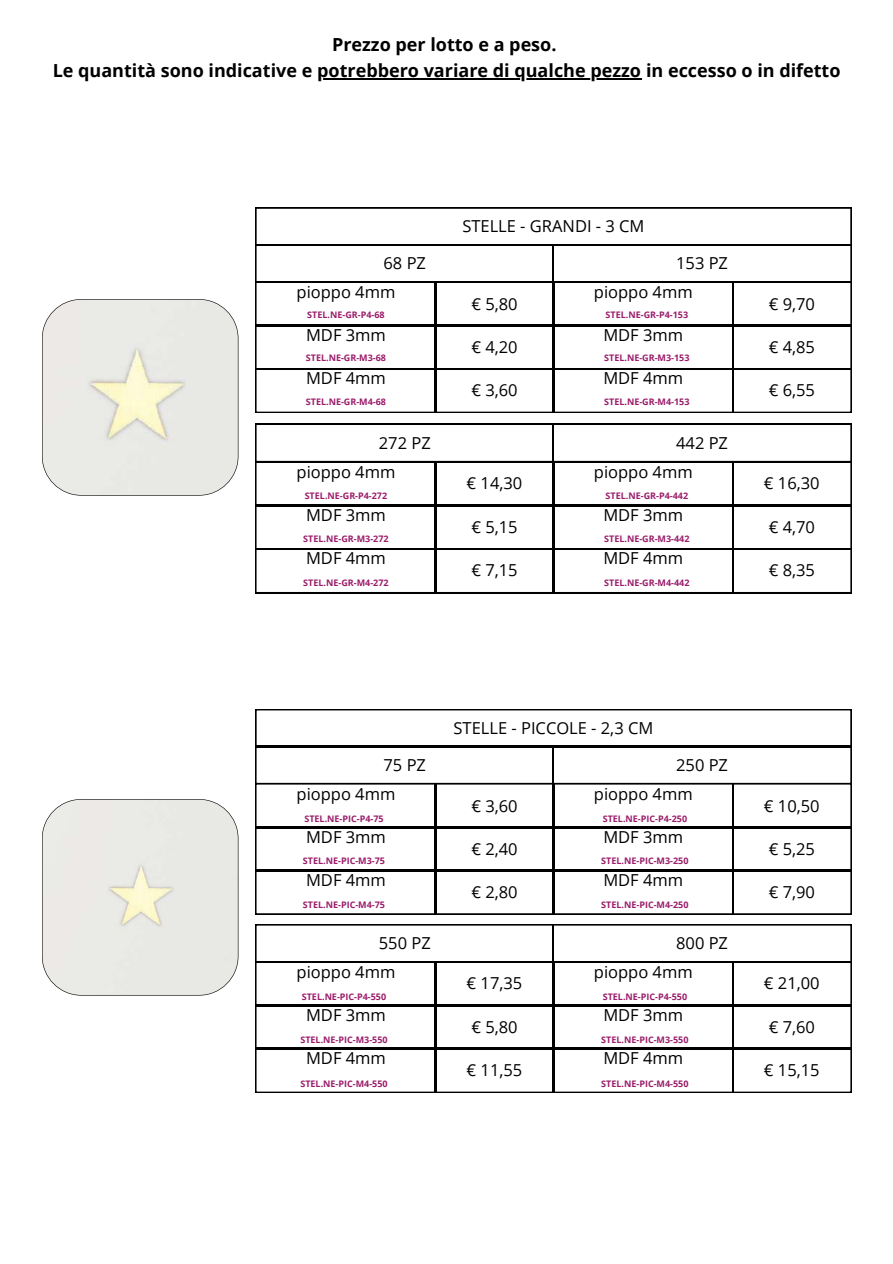
<style>
.page{position:relative;width:893px;height:1264px;background:#fff}
.page>*{position:absolute;margin:0;border:0;box-sizing:border-box;transform-origin:0 0}
.t1{font:700 18px/25.8px "Open Sans";color:#000;text-align:center}
.t2{font:16.5px "Open Sans";color:#000}
.t3{font:700 9px "Open Sans";color:#9a1c6a}
</style>
<div class="page">
<svg style="left:255px;top:924px;width:596px;height:168px"></svg>
<svg style="left:255px;top:709px;width:596px;height:205px"></svg>
<svg style="left:255px;top:424px;width:596px;height:169px"></svg>
<svg style="left:255px;top:208px;width:596px;height:205px"></svg>
<hr style="left:317px;top:78px;width:324px;height:1px;background:#000">
<svg style="left:42px;top:299px;width:196px;height:196px;background:#e8e8e1"></svg>
<svg style="left:42px;top:799px;width:196px;height:196px;background:#e8e8e3"></svg>
<h1 class="t1" style="left:53px;top:31px;width:789px">Prezzo per lotto e a peso.<br>Le quantità sono indicative e potrebbero variare di qualche pezzo in eccesso o in difetto</h1>
<h2 class="t2" style="left:462px;top:215px;width:184px">STELLE - GRANDI - 3 CM</h2>
<h2 class="t2" style="left:383px;top:251px;width:44px">68 PZ</h2>
<h2 class="t2" style="left:676px;top:251px;width:53px">153 PZ</h2>
<h2 class="t2" style="left:296px;top:280px;width:100px">pioppo 4mm</h2>
<p class="t3" style="left:307px;top:309px;width:79px">STEL.NE-GR-P4-68</p>
<p class="t3" style="left:306px;top:352px;width:82px">STEL.NE-GR-M3-68</p>
<p class="t3" style="left:306px;top:395px;width:82px">STEL.NE-GR-M4-68</p>
<h2 class="t2" style="left:306px;top:323px;width:81px">MDF 3mm</h2>
<h2 class="t2" style="left:306px;top:367px;width:81px">MDF 4mm</h2>
<h2 class="t2" style="left:471px;top:292px;width:48px">€ 5,80</h2>
<h2 class="t2" style="left:471px;top:335px;width:48px">€ 4,20</h2>
<h2 class="t2" style="left:471px;top:378px;width:48px">€ 3,60</h2>
<h2 class="t2" style="left:594px;top:280px;width:100px">pioppo 4mm</h2>
<p class="t3" style="left:605px;top:309px;width:84px">STEL.NE-GR-P4-153</p>
<p class="t3" style="left:604px;top:352px;width:87px">STEL.NE-GR-M3-153</p>
<p class="t3" style="left:604px;top:395px;width:87px">STEL.NE-GR-M4-153</p>
<h2 class="t2" style="left:603px;top:323px;width:81px">MDF 3mm</h2>
<h2 class="t2" style="left:603px;top:367px;width:81px">MDF 4mm</h2>
<h2 class="t2" style="left:768px;top:292px;width:48px">€ 9,70</h2>
<h2 class="t2" style="left:768px;top:335px;width:48px">€ 4,85</h2>
<h2 class="t2" style="left:768px;top:378px;width:48px">€ 6,55</h2>
<h2 class="t2" style="left:379px;top:431px;width:53px">272 PZ</h2>
<h2 class="t2" style="left:676px;top:431px;width:53px">442 PZ</h2>
<h2 class="t2" style="left:296px;top:460px;width:100px">pioppo 4mm</h2>
<p class="t3" style="left:305px;top:489px;width:84px">STEL.NE-GR-P4-272</p>
<p class="t3" style="left:303px;top:532px;width:87px">STEL.NE-GR-M3-272</p>
<p class="t3" style="left:303px;top:576px;width:87px">STEL.NE-GR-M4-272</p>
<h2 class="t2" style="left:306px;top:503px;width:81px">MDF 3mm</h2>
<h2 class="t2" style="left:306px;top:547px;width:81px">MDF 4mm</h2>
<h2 class="t2" style="left:466px;top:471px;width:57px">€ 14,30</h2>
<h2 class="t2" style="left:471px;top:515px;width:48px">€ 5,15</h2>
<h2 class="t2" style="left:471px;top:558px;width:48px">€ 7,15</h2>
<h2 class="t2" style="left:594px;top:460px;width:100px">pioppo 4mm</h2>
<p class="t3" style="left:605px;top:489px;width:84px">STEL.NE-GR-P4-442</p>
<p class="t3" style="left:604px;top:532px;width:87px">STEL.NE-GR-M3-442</p>
<p class="t3" style="left:604px;top:576px;width:87px">STEL.NE-GR-M4-442</p>
<h2 class="t2" style="left:603px;top:503px;width:81px">MDF 3mm</h2>
<h2 class="t2" style="left:603px;top:547px;width:81px">MDF 4mm</h2>
<h2 class="t2" style="left:763px;top:471px;width:57px">€ 16,30</h2>
<h2 class="t2" style="left:768px;top:515px;width:48px">€ 4,70</h2>
<h2 class="t2" style="left:768px;top:558px;width:48px">€ 8,35</h2>
<h2 class="t2" style="left:453px;top:716px;width:201px">STELLE - PICCOLE - 2,3 CM</h2>
<h2 class="t2" style="left:383px;top:753px;width:44px">75 PZ</h2>
<h2 class="t2" style="left:676px;top:753px;width:53px">250 PZ</h2>
<h2 class="t2" style="left:296px;top:782px;width:100px">pioppo 4mm</h2>
<p class="t3" style="left:304px;top:811px;width:81px">STEL.NE-PIC-P4-75</p>
<p class="t3" style="left:303px;top:854px;width:84px">STEL.NE-PIC-M3-75</p>
<p class="t3" style="left:303px;top:898px;width:84px">STEL.NE-PIC-M4-75</p>
<h2 class="t2" style="left:306px;top:825px;width:81px">MDF 3mm</h2>
<h2 class="t2" style="left:306px;top:868px;width:81px">MDF 4mm</h2>
<h2 class="t2" style="left:471px;top:794px;width:48px">€ 3,60</h2>
<h2 class="t2" style="left:471px;top:837px;width:48px">€ 2,40</h2>
<h2 class="t2" style="left:471px;top:880px;width:48px">€ 2,80</h2>
<h2 class="t2" style="left:594px;top:782px;width:100px">pioppo 4mm</h2>
<p class="t3" style="left:602px;top:811px;width:86px">STEL.NE-PIC-P4-250</p>
<p class="t3" style="left:601px;top:854px;width:89px">STEL.NE-PIC-M3-250</p>
<p class="t3" style="left:601px;top:898px;width:89px">STEL.NE-PIC-M4-250</p>
<h2 class="t2" style="left:603px;top:825px;width:81px">MDF 3mm</h2>
<h2 class="t2" style="left:603px;top:868px;width:81px">MDF 4mm</h2>
<h2 class="t2" style="left:763px;top:794px;width:57px">€ 10,50</h2>
<h2 class="t2" style="left:768px;top:837px;width:48px">€ 5,25</h2>
<h2 class="t2" style="left:768px;top:880px;width:48px">€ 7,90</h2>
<h2 class="t2" style="left:379px;top:931px;width:53px">550 PZ</h2>
<h2 class="t2" style="left:676px;top:931px;width:53px">800 PZ</h2>
<h2 class="t2" style="left:296px;top:959px;width:100px">pioppo 4mm</h2>
<h2 class="t2" style="left:466px;top:971px;width:57px">€ 17,35</h2>
<h2 class="t2" style="left:594px;top:959px;width:100px">pioppo 4mm</h2>
<h2 class="t2" style="left:763px;top:971px;width:57px">€ 21,00</h2>
<p class="t3" style="left:302px;top:990px;width:86px">STEL.NE-PIC-P4-550</p>
<p class="t3" style="left:300px;top:1033px;width:89px">STEL.NE-PIC-M3-550</p>
<p class="t3" style="left:300px;top:1077px;width:89px">STEL.NE-PIC-M4-550</p>
<h2 class="t2" style="left:306px;top:1003px;width:81px">MDF 3mm</h2>
<h2 class="t2" style="left:306px;top:1046px;width:81px">MDF 4mm</h2>
<h2 class="t2" style="left:471px;top:1015px;width:48px">€ 5,80</h2>
<h2 class="t2" style="left:466px;top:1058px;width:57px">€ 11,55</h2>
<p class="t3" style="left:602px;top:990px;width:86px">STEL.NE-PIC-P4-550</p>
<p class="t3" style="left:601px;top:1033px;width:89px">STEL.NE-PIC-M3-550</p>
<p class="t3" style="left:601px;top:1077px;width:89px">STEL.NE-PIC-M4-550</p>
<h2 class="t2" style="left:603px;top:1003px;width:81px">MDF 3mm</h2>
<h2 class="t2" style="left:603px;top:1046px;width:81px">MDF 4mm</h2>
<h2 class="t2" style="left:768px;top:1015px;width:48px">€ 7,60</h2>
<h2 class="t2" style="left:763px;top:1058px;width:57px">€ 15,15</h2>
</div>
